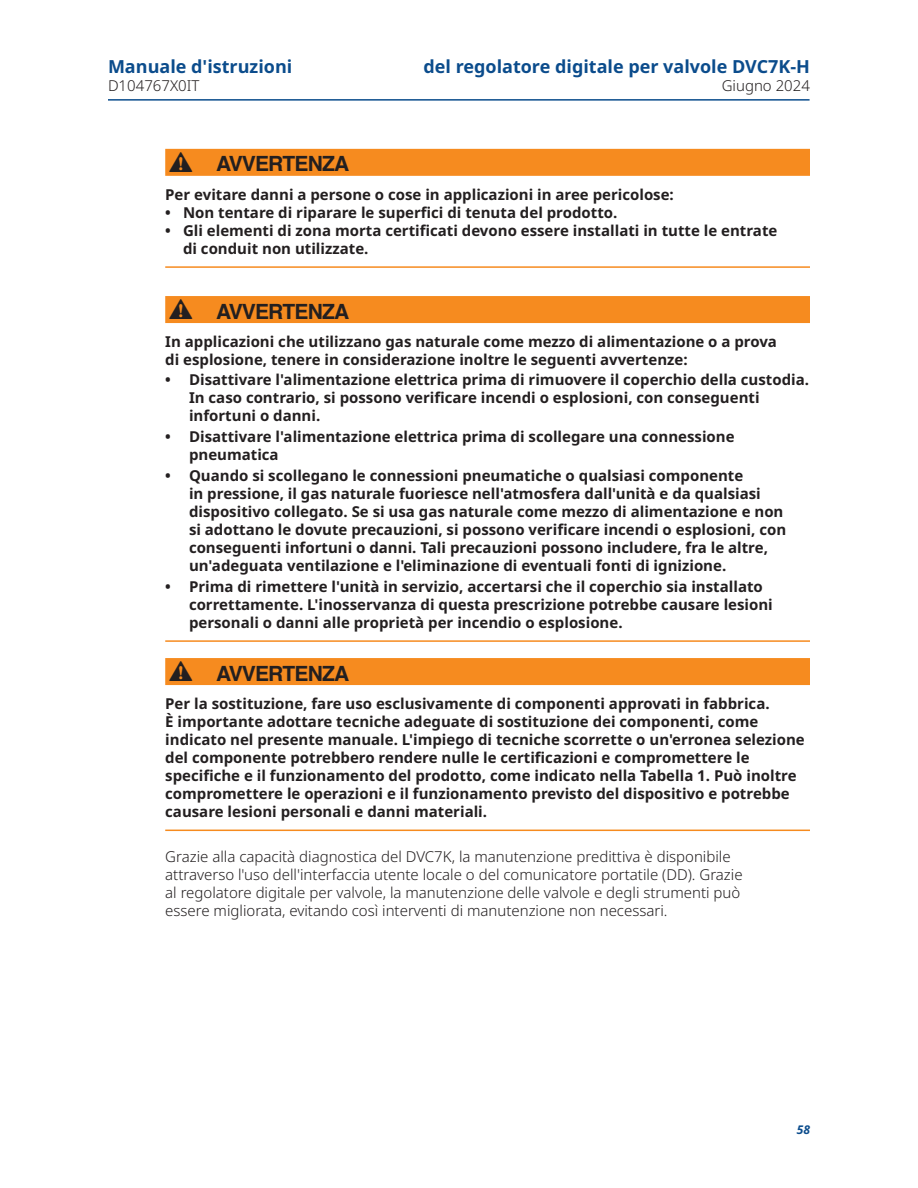
<style>
.page{position:relative;width:918px;height:1188px;background:#fff}
.page>*{position:absolute;margin:0;border:0;box-sizing:border-box;transform-origin:0 0}
.t1{font:700 21px "Helvetica";letter-spacing:-.04em;color:#231f20}
.t2{font:700 18px "Noto Sans";color:#0b4c8c}
.t3{font:700 15px/18px "Noto Sans";color:#231f20}
.t4{font:300 15px/18px "Noto Sans";color:#231f20}
.t5{font:italic 700 12px "Noto Sans";color:#0b4c8c}
</style>
<div class="page">
<hr style="left:108px;top:99px;width:702px;height:2px;background:#0b4c8c">
<div style="left:165px;top:149px;width:645px;height:27px;background:#f68b1f"></div>
<hr style="left:165px;top:266px;width:645px;height:2px;background:#f68b1f">
<div style="left:165px;top:296px;width:645px;height:27px;background:#f68b1f"></div>
<hr style="left:165px;top:640px;width:645px;height:2px;background:#f68b1f">
<div style="left:165px;top:658px;width:645px;height:27px;background:#f68b1f"></div>
<hr style="left:165px;top:830px;width:645px;height:1px;background:#f68b1f">
<p class="t2" style="left:108px;top:57px;width:186px">Manuale d'istruzioni</p>
<p class="t2" style="left:423px;top:57px;width:388px">del regolatore digitale per valvole DVC7K-H</p>
<p class="t4" style="left:108px;top:77px;width:93px">D104767X0IT</p>
<p class="t4" style="left:722px;top:77px;width:90px">Giugno 2024</p>
<h1 class="t1" style="left:216px;top:147px;width:135px">AVVERTENZA</h1>
<p class="t3" style="left:165px;top:185px;width:510px">Per evitare danni a persone o cose in applicazioni in aree pericolose:</p>
<p class="t3" style="left:165px;top:203px;width:454px">• Non tentare di riparare le superfici di tenuta del prodotto.</p>
<p class="t3" style="left:183px;top:221px;width:596px;text-indent:-18px">• Gli elementi di zona morta certificati devono essere installati in tutte le entrate di conduit non utilizzate.</p>
<h1 class="t1" style="left:216px;top:294px;width:135px">AVVERTENZA</h1>
<p class="t3" style="left:165px;top:333px;width:613px">In applicazioni che utilizzano gas naturale come mezzo di alimentazione o a prova di esplosione, tenere in considerazione inoltre le seguenti avvertenze:</p>
<p class="t3" style="left:189px;top:371px;width:622px;text-indent:-24px">• Disattivare l'alimentazione elettrica prima di rimuovere il coperchio della custodia.<br>In caso contrario, si possono verificare incendi o esplosioni, con conseguenti infortuni o danni.</p>
<p class="t3" style="left:189px;top:428px;width:547px;text-indent:-24px">• Disattivare l'alimentazione elettrica prima di scollegare una connessione pneumatica</p>
<p class="t3" style="left:189px;top:467px;width:599px;text-indent:-24px">• Quando si scollegano le connessioni pneumatiche o qualsiasi componente<br>in pressione, il gas naturale fuoriesce nell'atmosfera dall'unità e da qualsiasi dispositivo collegato. Se si usa gas naturale come mezzo di alimentazione e non si adottano le dovute precauzioni, si possono verificare incendi o esplosioni, con conseguenti infortuni o danni. Tali precauzioni possono includere, fra le altre, un'adeguata ventilazione e l'eliminazione di eventuali fonti di ignizione.</p>
<p class="t3" style="left:189px;top:577px;width:585px;text-indent:-24px">• Prima di rimettere l'unità in servizio, accertarsi che il coperchio sia installato correttamente. L'inosservanza di questa prescrizione potrebbe causare lesioni personali o danni alle proprietà per incendio o esplosione.</p>
<h1 class="t1" style="left:216px;top:656px;width:135px">AVVERTENZA</h1>
<p class="t3" style="left:165px;top:695px;width:641px">Per la sostituzione, fare uso esclusivamente di componenti approvati in fabbrica.<br>È importante adottare tecniche adeguate di sostituzione dei componenti, come indicato nel presente manuale. L'impiego di tecniche scorrette o un'erronea selezione del componente potrebbero rendere nulle le certificazioni e compromettere le specifiche e il funzionamento del prodotto, come indicato nella Tabella 1. Può inoltre compromettere le operazioni e il funzionamento previsto del dispositivo e potrebbe causare lesioni personali e danni materiali.</p>
<p class="t4" style="left:165px;top:848px;width:579px">Grazie alla capacità diagnostica del DVC7K, la manutenzione predittiva è disponibile attraverso l'uso dell'interfaccia utente locale o del comunicatore portatile (DD). Grazie al regolatore digitale per valvole, la manutenzione delle valvole e degli strumenti può essere migliorata, evitando così interventi di manutenzione non necessari.</p>
<p class="t5" style="left:797px;top:1121px;width:15px">58</p>
</div>
